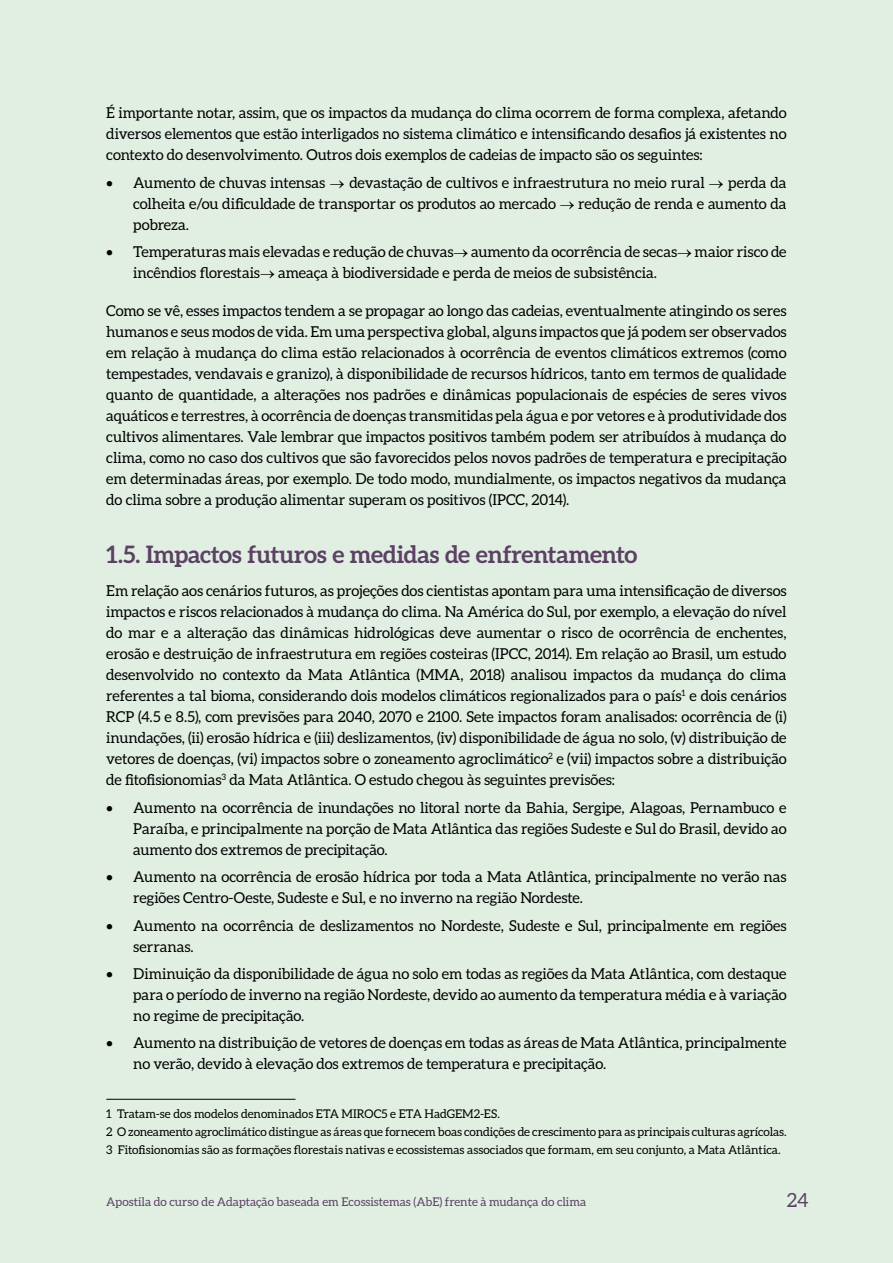
<style>
.page{position:relative;width:893px;height:1263px;background:#e1efe3}
.page>*{position:absolute;margin:0;border:0;box-sizing:border-box;transform-origin:0 0}
.t1{font:700 24px "Aleo";letter-spacing:-.005em;color:#5c4164}
.t2{font:19.5px "Aleo";color:#5c4164}
.t3{font:15px/21px "Aleo";letter-spacing:-.005em;color:#000;text-align:justify}
.t4{font:12px/18px "Aleo";color:#000}
.t5{font:12px "Aleo";color:#5c4164}
</style>
<div class="page">
<hr style="left:106px;top:1099px;width:190px;height:1px;background:#000">
<p class="t3" style="left:106px;top:103px;width:682px">É importante notar, assim, que os impactos da mudança do clima ocorrem de forma complexa, afetando diversos elementos que estão interligados no sistema climático e intensificando desafios já existentes no contexto do desenvolvimento. Outros dois exemplos de cadeias de impacto são os seguintes:</p>
<p class="t3" style="left:133px;top:173px;width:655px;text-indent:-27px">• Aumento de chuvas intensas → devastação de cultivos e infraestrutura no meio rural → perda da colheita e/ou dificuldade de transportar os produtos ao mercado → redução de renda e aumento da pobreza.</p>
<p class="t3" style="left:133px;top:242px;width:655px;text-indent:-27px">• Temperaturas mais elevadas e redução de chuvas→ aumento da ocorrência de secas→ maior risco de incêndios florestais→ ameaça à biodiversidade e perda de meios de subsistência.</p>
<p class="t3" style="left:106px;top:301px;width:682px">Como se vê, esses impactos tendem a se propagar ao longo das cadeias, eventualmente atingindo os seres humanos e seus modos de vida. Em uma perspectiva global, alguns impactos que já podem ser observados em relação à mudança do clima estão relacionados à ocorrência de eventos climáticos extremos (como tempestades, vendavais e granizo), à disponibilidade de recursos hídricos, tanto em termos de qualidade quanto de quantidade, a alterações nos padrões e dinâmicas populacionais de espécies de seres vivos aquáticos e terrestres, à ocorrência de doenças transmitidas pela água e por vetores e à produtividade dos cultivos alimentares. Vale lembrar que impactos positivos também podem ser atribuídos à mudança do clima, como no caso dos cultivos que são favorecidos pelos novos padrões de temperatura e precipitação em determinadas áreas, por exemplo. De todo modo, mundialmente, os impactos negativos da mudança do clima sobre a produção alimentar superam os positivos (IPCC, 2014).</p>
<h1 class="t1" style="left:106px;top:540px;width:533px">1.5. Impactos futuros e medidas de enfrentamento</h1>
<p class="t3" style="left:106px;top:581px;width:682px">Em relação aos cenários futuros, as projeções dos cientistas apontam para uma intensificação de diversos impactos e riscos relacionados à mudança do clima. Na América do Sul, por exemplo, a elevação do nível do mar e a alteração das dinâmicas hidrológicas deve aumentar o risco de ocorrência de enchentes, erosão e destruição de infraestrutura em regiões costeiras (IPCC, 2014). Em relação ao Brasil, um estudo desenvolvido no contexto da Mata Atlântica (MMA, 2018) analisou impactos da mudança do clima referentes a tal bioma, considerando dois modelos climáticos regionalizados para o país<sup>1</sup> e dois cenários RCP (4.5 e 8.5), com previsões para 2040, 2070 e 2100. Sete impactos foram analisados: ocorrência de (i) inundações, (ii) erosão hídrica e (iii) deslizamentos, (iv) disponibilidade de água no solo, (v) distribuição de vetores de doenças, (vi) impactos sobre o zoneamento agroclimático<sup>2</sup> e (vii) impactos sobre a distribuição de fitofisionomias<sup>3</sup> da Mata Atlântica. O estudo chegou às seguintes previsões:</p>
<p class="t3" style="left:133px;top:797px;width:655px;text-indent:-27px">• Aumento na ocorrência de inundações no litoral norte da Bahia, Sergipe, Alagoas, Pernambuco e Paraíba, e principalmente na porção de Mata Atlântica das regiões Sudeste e Sul do Brasil, devido ao aumento dos extremos de precipitação.</p>
<p class="t3" style="left:133px;top:867px;width:655px;text-indent:-27px">• Aumento na ocorrência de erosão hídrica por toda a Mata Atlântica, principalmente no verão nas regiões Centro-Oeste, Sudeste e Sul, e no inverno na região Nordeste.</p>
<p class="t3" style="left:133px;top:915px;width:655px;text-indent:-27px">• Aumento na ocorrência de deslizamentos no Nordeste, Sudeste e Sul, principalmente em regiões serranas.</p>
<p class="t3" style="left:133px;top:964px;width:655px;text-indent:-27px">• Diminuição da disponibilidade de água no solo em todas as regiões da Mata Atlântica, com destaque para o período de inverno na região Nordeste, devido ao aumento da temperatura média e à variação no regime de precipitação.</p>
<p class="t3" style="left:133px;top:1033px;width:655px;text-indent:-27px">• Aumento na distribuição de vetores de doenças em todas as áreas de Mata Atlântica, principalmente no verão, devido à elevação dos extremos de temperatura e precipitação.</p>
<p class="t4" style="left:106px;top:1105px;width:682px">1 Tratam-se dos modelos denominados ETA MIROC5 e ETA HadGEM2-ES.<br>2 O zoneamento agroclimático distingue as áreas que fornecem boas condições de crescimento para as principais culturas agrícolas.<br>3 Fitofisionomias são as formações florestais nativas e ecossistemas associados que formam, em seu conjunto, a Mata Atlântica.</p>
<p class="t5" style="left:106px;top:1194px;width:481px">Apostila do curso de Adaptação baseada em Ecossistemas (AbE) frente à mudança do clima</p>
<h2 class="t2" style="left:787px;top:1189px;width:23px">24</h2>
</div>
